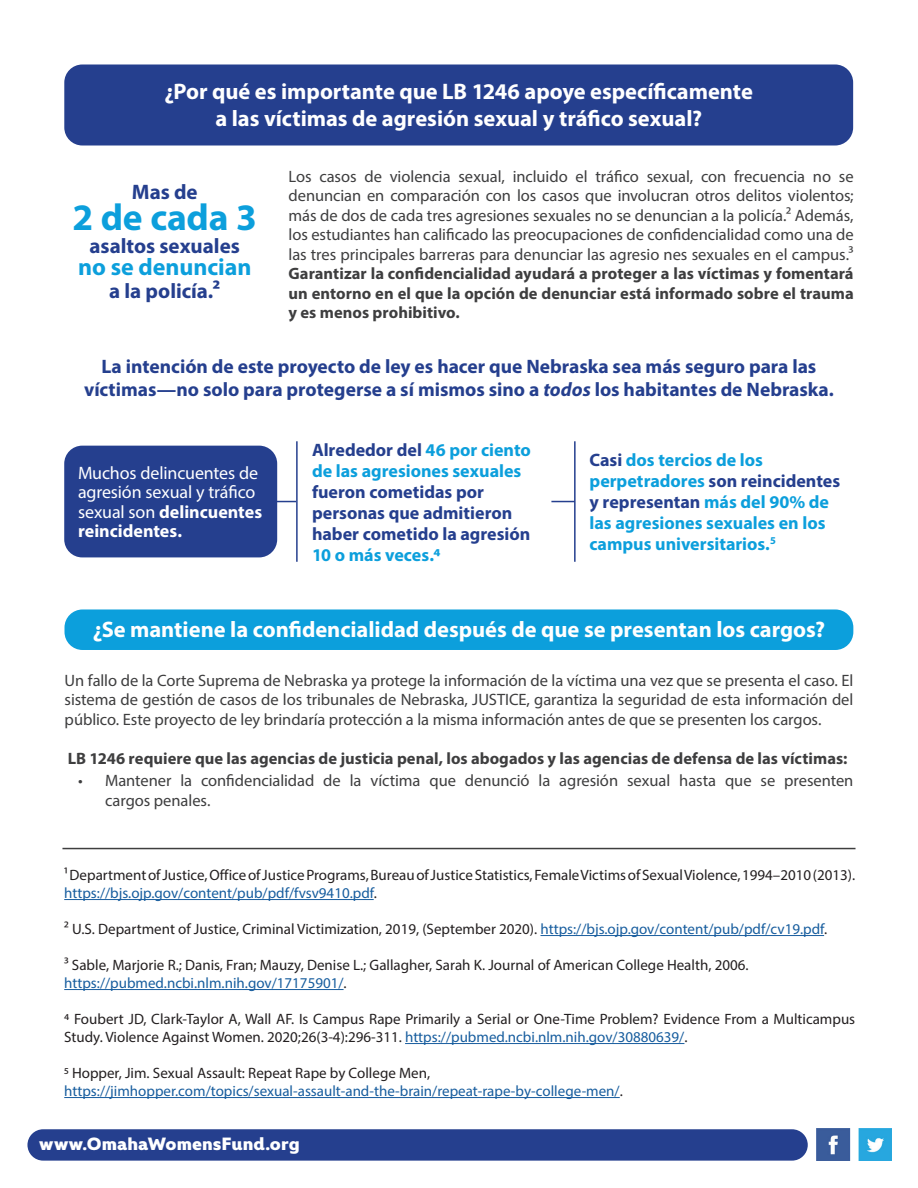
<style>
.page{position:relative;width:918px;height:1188px;background:#fff}
.page>*{position:absolute;margin:0;border:0;box-sizing:border-box;transform-origin:0 0}
.t1{font:700 37.5px "Myriad Pro";letter-spacing:-.005em;color:#0c9fdc}
.t2{font:700 24px "Myriad Pro";letter-spacing:-.005em;color:#0c9fdc}
.t3{font:700 22.5px/27px "Myriad Pro";letter-spacing:-.005em;color:#fff;text-align:center}
.t4{font:700 21px "Myriad Pro";color:#253f8e}
.t5{font:700 19.5px/22.5px "Myriad Pro";color:#253f8e;text-align:center}
.t6{font:700 18px/21px "Myriad Pro";color:#0c9fdc}
.t7{font:18px/19.5px "Myriad Pro";letter-spacing:-.01em;color:#fff}
.t8{font:700 18px/21px "Myriad Pro";color:#253f8e}
.t9{font:900 18px "Kyrial Display Pro";color:#fff}
.t10{font:16.5px/19.5px "Myriad Pro";letter-spacing:-.005em;color:#3e3e3f;text-align:justify}
.t11{font:700 16.5px/19.5px "Myriad Pro";color:#3e3e3f;text-align:justify}
.t12{font:15px/18px "Myriad Pro";color:#231f20}
.t13{font:15px/18px "Myriad Pro";color:#175d9e}
.s1{font-style:italic}
.s2{font-weight:700}
.s3{color:#253f8e}
.s4{color:#175d9e}
.s5{color:#231f20}
</style>
<div class="page">
<hr style="left:64px;top:899px;width:310px;height:1px;background:#175d9e">
<hr style="left:540px;top:935px;width:284px;height:1px;background:#175d9e">
<hr style="left:64px;top:989px;width:280px;height:1px;background:#175d9e">
<hr style="left:405px;top:1043px;width:279px;height:1px;background:#175d9e">
<hr style="left:64px;top:1097px;width:556px;height:1px;background:#175d9e">
<div style="left:27px;top:1129px;width:781px;height:32px;background:#253f8e;border-radius:16px"></div>
<img style="left:817px;top:1129px;width:74px;height:32px">
<hr style="left:62px;top:848px;width:794px;height:1px;background:#3e3e3f">
<div style="left:64px;top:64px;width:789px;height:82px;background:#253f8e;border-radius:18px"></div>
<div style="left:64px;top:446px;width:213px;height:111px;background:#253f8e;border-radius:18px"></div>
<hr style="left:265px;top:501px;width:31px;height:1px;background:#253f8e">
<svg style="left:551px;top:501px;width:23px;height:1px"></svg>
<hr style="left:574px;top:441px;width:2px;height:121px;background:#253f8e">
<hr style="left:296px;top:441px;width:2px;height:121px;background:#253f8e">
<div style="left:65px;top:609px;width:788px;height:41px;background:#0c9fdc;border-radius:18px"></div>
<h3 class="t3" style="left:164px;top:77px;width:590px">¿Por qué es importante que LB 1246 apoye específicamente a las víctimas de agresión sexual y tráfico sexual?</h3>
<p class="t4" style="left:132px;top:178px;width:67px">Mas de</p>
<h1 class="t1" style="left:72px;top:193px;width:186px">2 de cada 3</h1>
<p class="t4" style="left:90px;top:232px;width:152px">asaltos sexuales</p>
<h2 class="t2" style="left:78px;top:251px;width:175px">no se denuncian</h2>
<p class="t4" style="left:109px;top:277px;width:112px">a la policía.2</p>
<p class="t10" style="left:289px;top:166px;width:567px">Los casos de violencia sexual, incluido el tráfico sexual, con frecuencia no se denuncian en comparación con los casos que involucran otros delitos violentos; más de dos de cada tres agresiones sexuales no se denuncian a la policía.2 Además, los estudiantes han calificado las preocupaciones de confidencialidad como una de las tres principales barreras para denunciar las agresio nes sexuales en el campus.3</p>
<p class="t11" style="left:289px;top:263px;width:567px">Garantizar la confidencialidad ayudará a proteger a las víctimas y fomentará un entorno en el que la opción de denunciar está informado sobre el trauma y es menos prohibitivo.</p>
<p class="t5" style="left:84px;top:355px;width:751px">La intención de este proyecto de ley es hacer que Nebraska sea más seguro para las víctimas—no solo para protegerse a sí mismos sino a <span class="s1">todos</span> los habitantes de Nebraska.</p>
<p class="t7" style="left:78px;top:463px;width:186px">Muchos delincuentes de agresión sexual y tráfico sexual son <span class="s2">delincuentes reincidentes.</span></p>
<p class="t6" style="left:312px;top:439px;width:220px"><span class="s3">Alrededor del</span> 46 por ciento de las agresiones sexuales</p>
<p class="t8" style="left:312px;top:481px;width:220px">fueron cometidas por personas que admitieron haber cometido la agresión</p>
<p class="t6" style="left:312px;top:544px;width:130px">10 o más veces.4</p>
<p class="t6" style="left:590px;top:449px;width:252px"><span class="s3">Casi</span> dos tercios de los perpetradores <span class="s3">son reincidentes y representan</span> más del 90% de las agresiones sexuales en los campus universitarios.<sup>5</sup></p>
<h3 class="t3" style="left:93px;top:615px;width:734px">¿Se mantiene la confidencialidad después de que se presentan los cargos?</h3>
<p class="t10" style="left:65px;top:670px;width:790px">Un fallo de la Corte Suprema de Nebraska ya protege la información de la víctima una vez que se presenta el caso. El sistema de gestión de casos de los tribunales de Nebraska, JUSTICE, garantiza la seguridad de esta información del público. Este proyecto de ley brindaría protección a la misma información antes de que se presenten los cargos.</p>
<p class="t11" style="left:68px;top:748px;width:781px">LB 1246 requiere que las agencias de justicia penal, los abogados y las agencias de defensa de las víctimas:</p>
<p class="t10" style="left:105px;top:771px;width:750px;text-indent:-27px">• Mantener la confidencialidad de la víctima que denunció la agresión sexual hasta que se presenten cargos penales.</p>
<p class="t12" style="left:64px;top:866px;width:793px">1 Department of Justice, Office of Justice Programs, Bureau of Justice Statistics, Female Victims of Sexual Violence, 1994–2010 (2013). <span class="s4">https://bjs.ojp.gov/content/pub/pdf/fvsv9410.pdf</span>.</p>
<p class="t12" style="left:64px;top:920px;width:764px">2 U.S. Department of Justice, Criminal Victimization, 2019, (September 2020). <span class="s4">https://bjs.ojp.gov/content/pub/pdf/cv19.pdf</span>.</p>
<p class="t12" style="left:64px;top:956px;width:686px">3 Sable, Marjorie R.; Danis, Fran; Mauzy, Denise L.; Gallagher, Sarah K. Journal of American College Health, 2006. <span class="s4">https://pubmed.ncbi.nlm.nih.gov/17175901/</span>.</p>
<p class="t12" style="left:64px;top:1010px;width:792px">4 Foubert JD, Clark-Taylor A, Wall AF. Is Campus Rape Primarily a Serial or One-Time Problem? Evidence From a Multicampus<br>Study. Violence Against Women. 2020;26(3-4):296-311. <span class="s4">https://pubmed.ncbi.nlm.nih.gov/30880639/</span>.</p>
<p class="t13" style="left:64px;top:1064px;width:560px"><span class="s5">5 Hopper, Jim. Sexual Assault: Repeat Rape by College Men, </span>https://jimhopper.com/topics/sexual-assault-and-the-brain/repeat-rape-by-college-men/<span class="s5">.</span></p>
<p class="t9" style="left:39px;top:1130px;width:262px">www.OmahaWomensFund.org</p>
</div>
